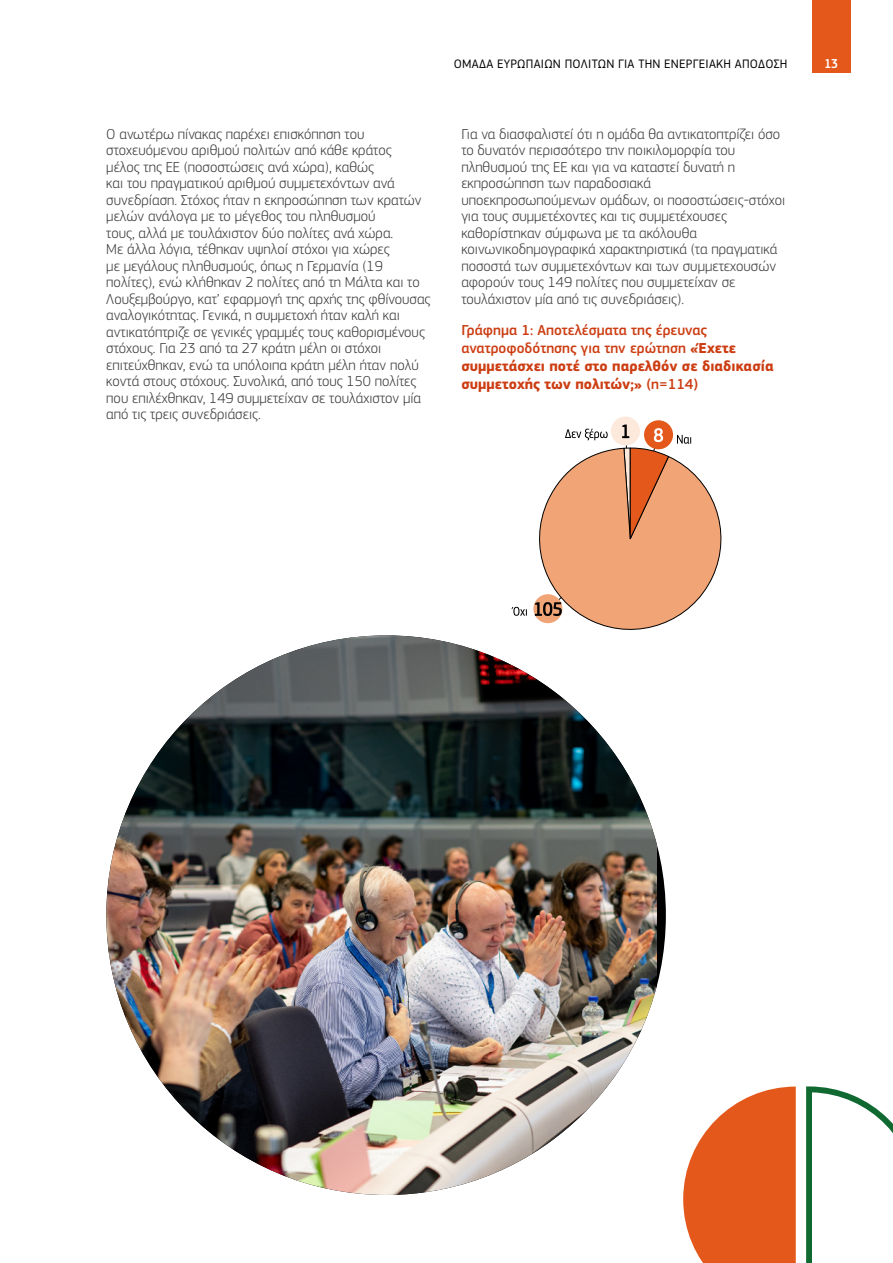
<style>
.page{position:relative;width:893px;height:1263px;background:#fff}
.page>*{position:absolute;margin:0;border:0;box-sizing:border-box;transform-origin:0 0}
.Body_text__P{font:300 15px/16.5px "EC Square Sans Pro";color:#3c3c3b}
.Heading_3__H3__figure{font:500 15px/18px "EC Square Sans Pro";color:#cc3d12}
.t1{font:500 13.5px "EC Square Sans Cond Pro";color:#fff}
.t2{font:12.75px "EC Square Sans Pro";letter-spacing:.02em;color:#000}
.s1{font-weight:700}
</style>
<div class="page">
<svg style="left:683px;top:1086px;width:113px;height:177px"></svg>
<svg style="left:806px;top:1086px;width:87px;height:177px"></svg>
<div style="left:812px;top:0;width:38px;height:72px;background:#e4581b"></div>
<img style="left:106px;top:635px;width:551px;height:560px">
<div style="left:611px;top:416px;width:29px;height:29px;background:#fce9dc;border-radius:50%"></div>
<svg style="left:644px;top:420px;width:29px;height:29px"></svg>
<svg style="left:511px;top:425px;width:211px;height:217px"></svg>
<p class="t2" style="left:454px;top:56px;width:335px">ΟΜΆΔΑ ΕΥΡΩΠΑΊΩΝ ΠΟΛΙΤΏΝ ΓΙΑ ΤΗΝ ΕΝΕΡΓΕΙΑΚΉ ΑΠΌΔΟΣΗ</p>
<p class="t1" style="left:824px;top:56px;width:15px">13</p>
<p class="Body_text__P" style="left:106px;top:126px;width:326px">Ο ανωτέρω πίνακας παρέχει επισκόπηση του στοχευόμενου αριθμού πολιτών από κάθε κράτος<br>μέλος της ΕΕ (ποσοστώσεις ανά χώρα), καθώς<br>και του πραγματικού αριθμού συμμετεχόντων ανά συνεδρίαση. Στόχος ήταν η εκπροσώπηση των κρατών μελών ανάλογα με το μέγεθος του πληθυσμού<br>τους, αλλά με τουλάχιστον δύο πολίτες ανά χώρα.<br>Με άλλα λόγια, τέθηκαν υψηλοί στόχοι για χώρες<br>με μεγάλους πληθυσμούς, όπως η Γερμανία (19 πολίτες), ενώ κλήθηκαν 2 πολίτες από τη Μάλτα και το Λουξεμβούργο, κατ’ εφαρμογή της αρχής της φθίνουσας αναλογικότητας. Γενικά, η συμμετοχή ήταν καλή και αντικατόπτριζε σε γενικές γραμμές τους καθορισμένους στόχους. Για 23 από τα 27 κράτη μέλη οι στόχοι επιτεύχθηκαν, ενώ τα υπόλοιπα κράτη μέλη ήταν πολύ κοντά στους στόχους. Συνολικά, από τους 150 πολίτες που επιλέχθηκαν, 149 συμμετείχαν σε τουλάχιστον μία από τις τρεις συνεδριάσεις.</p>
<p class="Body_text__P" style="left:461px;top:126px;width:326px">Για να διασφαλιστεί ότι η ομάδα θα αντικατοπτρίζει όσο το δυνατόν περισσότερο την ποικιλομορφία του πληθυσμού της ΕΕ και για να καταστεί δυνατή η εκπροσώπηση των παραδοσιακά υποεκπροσωπούμενων ομάδων, οι ποσοστώσεις-στόχοι για τους συμμετέχοντες και τις συμμετέχουσες καθορίστηκαν σύμφωνα με τα ακόλουθα κοινωνικοδημογραφικά χαρακτηριστικά (τα πραγματικά ποσοστά των συμμετεχόντων και των συμμετεχουσών αφορούν τους 149 πολίτες που συμμετείχαν σε τουλάχιστον μία από τις συνεδριάσεις).</p>
<h3 class="Heading_3__H3__figure" style="left:461px;top:321px;width:314px">Γράφημα 1: Αποτελέσματα της έρευνας ανατροφοδότησης για την ερώτηση <span class="s1">«Έχετε συμμετάσχει ποτέ στο παρελθόν σε διαδικασία συμμετοχής των πολιτών;»</span> (n=114)</h3>
</div>
